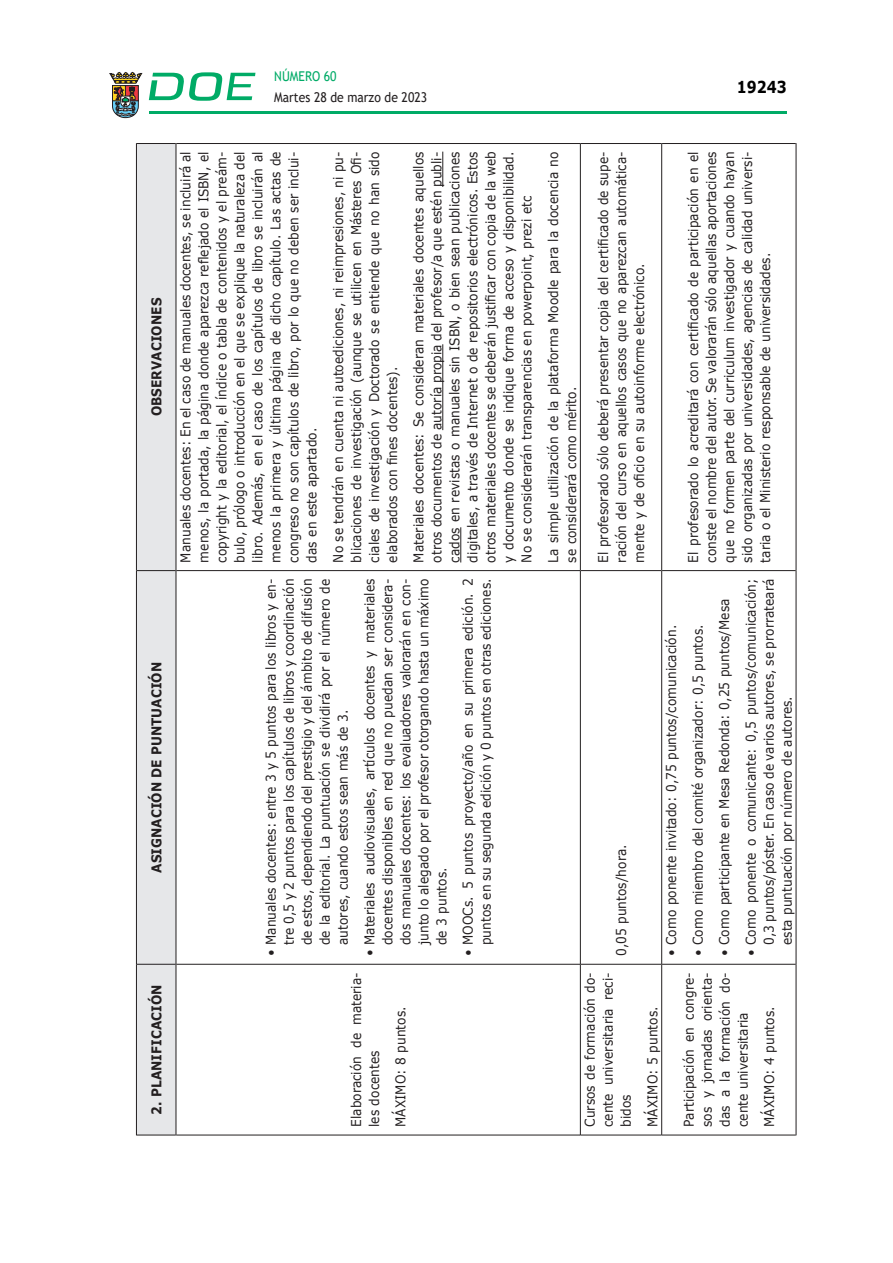
<style>
.page{position:relative;width:893px;height:1263px;background:#fff}
.page>*{position:absolute;margin:0;border:0;box-sizing:border-box;transform-origin:0 0}
.t1{font:700 16.5px "Verdana";color:#000;scale:.85 1}
.CUERPO_DE_TEXTO{font:13.5px/18px "Verdana";letter-spacing:.005em;color:#231f20;text-align:justify;scale:.9 1}
.TABLATITULO{font:700 13.5px "Verdana";letter-spacing:.005em;color:#231f20;scale:.9 1}
.t2{font:13.5px "Trebuchet MS";color:#231f20;scale:.9 1}
.t3{font:13.5px "Trebuchet MS";color:#00ab67;scale:.9 1}
</style>
<div class="page">
<hr style="left:149px;top:111px;width:638px;height:3px;background:#00ab66">
<svg style="left:109px;top:72px;width:33px;height:46px"></svg>
<svg style="left:149px;top:72px;width:106px;height:29px"></svg>
<div style="left:137px;top:144px;width:39px;height:991px;background:#e6e7e9"></div>
<hr style="left:136px;top:964px;width:1px;height:171px;background:#231f20">
<hr style="left:137px;top:1135px;width:39px;height:1px;background:#231f20">
<hr style="left:136px;top:571px;width:1px;height:393px;background:#231f20">
<hr style="left:137px;top:964px;width:39px;height:1px;background:#231f20">
<hr style="left:136px;top:143px;width:1px;height:428px;background:#231f20">
<hr style="left:137px;top:570px;width:39px;height:1px;background:#231f20">
<hr style="left:137px;top:143px;width:39px;height:1px;background:#231f20">
<hr style="left:176px;top:964px;width:1px;height:171px;background:#231f20">
<hr style="left:176px;top:1135px;width:404px;height:1px;background:#231f20">
<hr style="left:176px;top:571px;width:1px;height:393px;background:#231f20">
<hr style="left:176px;top:964px;width:404px;height:1px;background:#231f20">
<hr style="left:176px;top:143px;width:1px;height:428px;background:#231f20">
<hr style="left:176px;top:570px;width:404px;height:1px;background:#231f20">
<hr style="left:176px;top:143px;width:404px;height:1px;background:#231f20">
<hr style="left:580px;top:964px;width:1px;height:171px;background:#231f20">
<hr style="left:581px;top:1135px;width:80px;height:1px;background:#231f20">
<hr style="left:580px;top:571px;width:1px;height:393px;background:#231f20">
<hr style="left:581px;top:964px;width:80px;height:1px;background:#231f20">
<hr style="left:580px;top:143px;width:1px;height:428px;background:#231f20">
<hr style="left:581px;top:570px;width:80px;height:1px;background:#231f20">
<hr style="left:581px;top:143px;width:80px;height:1px;background:#231f20">
<hr style="left:796px;top:964px;width:1px;height:171px;background:#231f20">
<hr style="left:796px;top:571px;width:1px;height:393px;background:#231f20">
<hr style="left:796px;top:143px;width:1px;height:428px;background:#231f20">
<hr style="left:661px;top:964px;width:1px;height:171px;background:#231f20">
<hr style="left:662px;top:1135px;width:134px;height:1px;background:#231f20">
<hr style="left:661px;top:571px;width:1px;height:393px;background:#231f20">
<hr style="left:662px;top:964px;width:134px;height:1px;background:#231f20">
<hr style="left:661px;top:143px;width:1px;height:428px;background:#231f20">
<hr style="left:662px;top:570px;width:134px;height:1px;background:#231f20">
<hr style="left:662px;top:143px;width:134px;height:1px;background:#231f20">
<hr style="left:442px;top:344px;width:1px;height:86px;background:#231f20">
<hr style="left:442px;top:152px;width:1px;height:35px;background:#231f20">
<hr style="left:460px;top:527px;width:1px;height:35px;background:#231f20">
<p class="t3" style="left:274px;top:67px;width:71px">NÚMERO 60</p>
<p class="t2" style="left:274px;top:88px;width:171px">Martes 28 de marzo de 2023</p>
<p class="t1" style="left:737px;top:75px;width:60px">19243</p>
<p class="TABLATITULO" style="left:147px;top:416px;width:133px;rotate:-90deg">OBSERVACIONES</p>
<p class="TABLATITULO" style="left:147px;top:873px;width:236px;rotate:-90deg">ASIGNACIÓN DE PUNTUACIÓN</p>
<p class="TABLATITULO" style="left:147px;top:1114px;width:146px;rotate:-90deg">2. PLANIFICACIÓN</p>
<p class="CUERPO_DE_TEXTO" style="left:177px;top:562px;width:458px;rotate:-90deg">Manuales docentes: En el caso de manuales docentes, se incluirá al menos, la portada, la página donde aparezca reflejado el ISBN, el copyright y la editorial, el índice o tabla de contenidos y el preám&shy;bulo, prólogo o introducción en el que se explique la naturaleza del libro. Además, en el caso de los capítulos de libro se incluirán al menos la primera y última página de dicho capítulo. Las actas de congreso no son capítulos de libro, por lo que no deben ser inclui&shy;das en este apartado.</p>
<p class="CUERPO_DE_TEXTO" style="left:329px;top:562px;width:458px;rotate:-90deg">No se tendrán en cuenta ni autoediciones, ni reimpresiones, ni pu&shy;blicaciones de investigación (aunque se utilicen en Másteres Ofi&shy;ciales de investigación y Doctorado se entiende que no han sido elaborados con fines docentes).</p>
<p class="CUERPO_DE_TEXTO" style="left:410px;top:562px;width:458px;rotate:-90deg">Materiales docentes: Se consideran materiales docentes aquellos otros documentos de autoría propia del profesor/a que estén publi&shy;cados en revistas o manuales sin ISBN, o bien sean publicaciones digitales, a través de Internet o de repositorios electrónicos. Estos otros materiales docentes se deberán justificar con copia de la web y documento donde se indique forma de acceso y disponibilidad.<br>No se considerarán transparencias en powerpoint, prezi etc</p>
<p class="CUERPO_DE_TEXTO" style="left:544px;top:562px;width:458px;rotate:-90deg">La simple utilización de la plataforma Moodle para la docencia no se considerará como mérito.</p>
<p class="CUERPO_DE_TEXTO" style="left:262px;top:945px;width:409px;text-indent:-11px;rotate:-90deg">• Manuales docentes: entre 3 y 5 puntos para los libros y en&shy;tre 0,5 y 2 puntos para los capítulos de libros y coordinación de estos, dependiendo del prestigio y del ámbito de difusión de la editorial. La puntuación se dividirá por el número de autores, cuando estos sean más de 3.</p>
<p class="CUERPO_DE_TEXTO" style="left:360px;top:945px;width:409px;text-indent:-11px;rotate:-90deg">• Materiales audiovisuales, artículos docentes y materiales docentes disponibles en red que no puedan ser considera&shy;dos manuales docentes: los evaluadores valorarán en con&shy;junto lo alegado por el profesor otorgando hasta un máximo de 3 puntos.</p>
<p class="CUERPO_DE_TEXTO" style="left:459px;top:956px;width:421px;text-align:right;rotate:-90deg">• MOOCs. 5 puntos proyecto/año en su primera edición. 2 puntos en su segunda edición y 0 puntos en otras ediciones.</p>
<p class="CUERPO_DE_TEXTO" style="left:594px;top:562px;width:458px;rotate:-90deg">El profesorado sólo deberá presentar copia del certificado de supe&shy;ración del curso en aquellos casos que no aparezcan automática&shy;mente y de oficio en su autoinforme electrónico.</p>
<p class="CUERPO_DE_TEXTO" style="left:612px;top:956px;width:125px;rotate:-90deg">0,05 puntos/hora.</p>
<p class="CUERPO_DE_TEXTO" style="left:684px;top:562px;width:458px;rotate:-90deg">El profesorado lo acreditará con certificado de participación en el conste el nombre del autor. Se valorarán sólo aquellas aportaciones que no formen parte del curriculum investigador y cuando hayan sido organizadas por universidades, agencias de calidad universi&shy;taria o el Ministerio responsable de universidades.</p>
<p class="CUERPO_DE_TEXTO" style="left:662px;top:956px;width:369px;rotate:-90deg">• Como ponente invitado: 0,75 puntos/comunicación.</p>
<p class="CUERPO_DE_TEXTO" style="left:689px;top:956px;width:370px;rotate:-90deg">• Como miembro del comité organizador: 0,5 puntos.</p>
<p class="CUERPO_DE_TEXTO" style="left:715px;top:956px;width:399px;rotate:-90deg">• Como participante en Mesa Redonda: 0,25 puntos/Mesa</p>
<p class="CUERPO_DE_TEXTO" style="left:742px;top:945px;width:409px;text-indent:-11px;rotate:-90deg">• Como ponente o comunicante: 0,5 puntos/comunicación; 0,3 puntos/póster. En caso de varios autores, se prorrateará esta puntuación por número de autores.</p>
<p class="CUERPO_DE_TEXTO" style="left:347px;top:1127px;width:173px;rotate:-90deg">Elaboración de materia&shy;les docentes</p>
<p class="CUERPO_DE_TEXTO" style="left:392px;top:1127px;width:135px;rotate:-90deg">MÁXIMO: 8 puntos.</p>
<p class="CUERPO_DE_TEXTO" style="left:581px;top:1127px;width:173px;rotate:-90deg">Cursos de formación do&shy;cente universitaria reci&shy;bidos</p>
<p class="CUERPO_DE_TEXTO" style="left:643px;top:1127px;width:135px;rotate:-90deg">MÁXIMO: 5 puntos.</p>
<p class="CUERPO_DE_TEXTO" style="left:680px;top:1127px;width:173px;rotate:-90deg">Participación en congre&shy;sos y jornadas orienta&shy;das a la formación do&shy;cente universitaria</p>
<p class="CUERPO_DE_TEXTO" style="left:760px;top:1127px;width:135px;rotate:-90deg">MÁXIMO: 4 puntos.</p>
</div>
